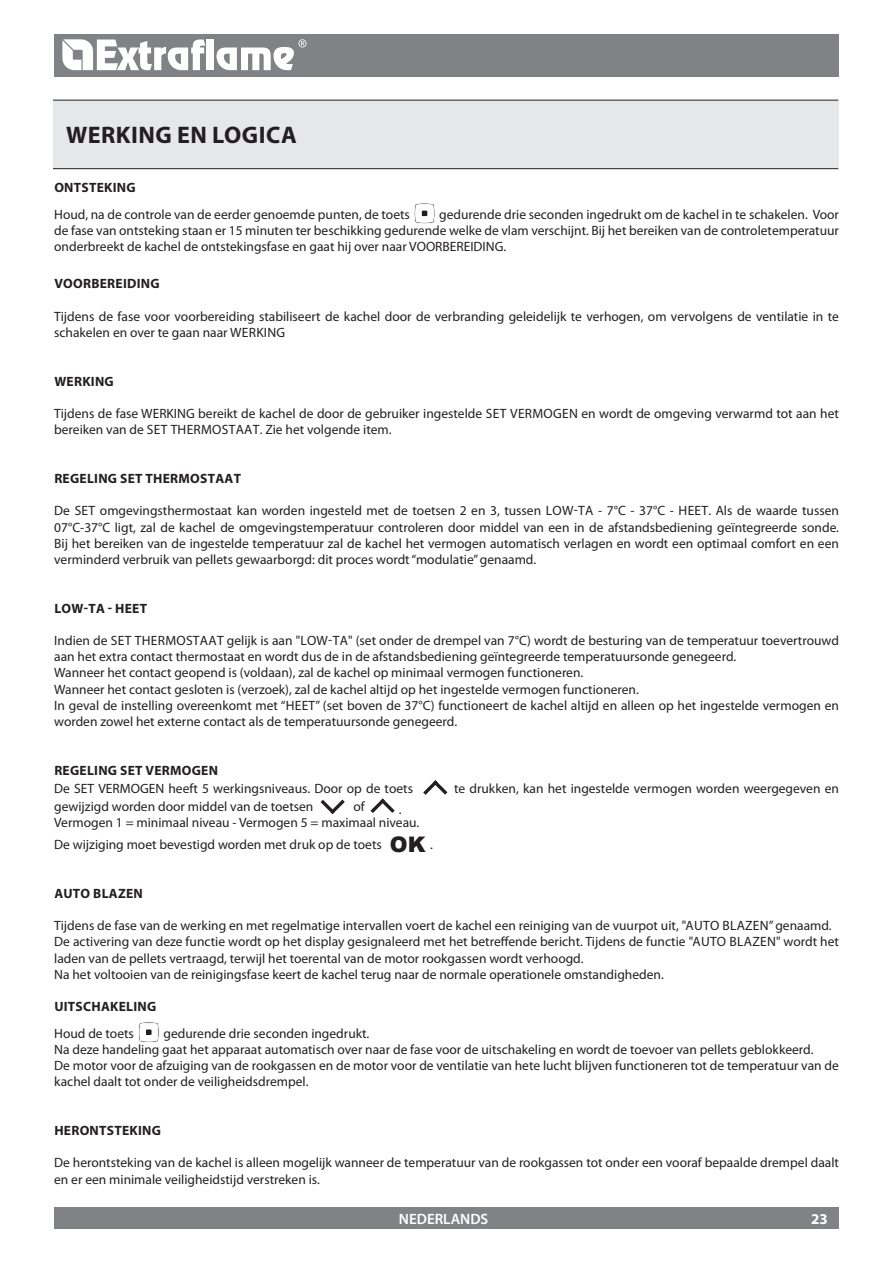
<style>
.page{position:relative;width:893px;height:1263px;background:#fff}
.page>*{position:absolute;margin:0;border:0;box-sizing:border-box;transform-origin:0 0}
.t1{font:700 24px "Myriad Pro";letter-spacing:.02em;color:#231f20}
.t2{font:900 15.45px "Arial";color:#231f20}
.t3{font:600 15px "Myriad Pro";color:#fff}
.t4{font:700 15px "Myriad Pro";color:#fff}
.t5{font:13.5px/16.2px "Myriad Pro";color:#231f20}
.t6{font:700 13.5px "Myriad Pro";letter-spacing:.02em;color:#231f20}
.t7{font:900 12.75px "Arial";color:#231f20}
.s1{font-family:"Arial";font-weight:900;font-size:21.45px}
</style>
<div class="page">
<div style="left:54px;top:34px;width:785px;height:43px;background:#808285"></div>
<div style="left:54px;top:1208px;width:785px;height:21px;background:#808285"></div>
<svg style="left:62px;top:39px;width:143px;height:31px"></svg>
<div style="left:207px;top:40px;width:7px;height:30px;background:#fff"></div>
<svg style="left:216px;top:39px;width:90px;height:31px"></svg>
<svg style="left:414px;top:203px;width:21px;height:21px"></svg>
<svg style="left:423px;top:780px;width:24px;height:15px"></svg>
<svg style="left:321px;top:799px;width:24px;height:15px"></svg>
<svg style="left:370px;top:798px;width:25px;height:15px"></svg>
<svg style="left:138px;top:1022px;width:21px;height:21px"></svg>
<div style="left:53px;top:100px;width:785px;height:69px;background:#e6e7e9"></div>
<hr style="left:53px;top:100px;width:785px;height:1px;background:#231f20">
<hr style="left:53px;top:168px;width:785px;height:1px;background:#231f20">
<h1 class="t1" style="left:66px;top:120px;width:232px">WERKING EN LOGICA</h1>
<p class="t6" style="left:54px;top:179px;width:83px">ONTSTEKING</p>
<p class="t5" style="left:54px;top:206px;width:357px">Houd, na de controle van de eerder genoemde punten, de toets</p>
<p class="t5" style="left:54px;top:206px;width:786px;text-align:justify;text-indent:385px">gedurende drie seconden ingedrukt om de kachel in te schakelen. Voor de fase van ontsteking staan er 15 minuten ter beschikking gedurende welke de vlam verschijnt. Bij het bereiken van de controletemperatuur onderbreekt de kachel de ontstekingsfase en gaat hij over naar VOORBEREIDING.</p>
<p class="t6" style="left:54px;top:275px;width:10px">VOORBEREIDING</p>
<p class="t5" style="left:54px;top:308px;width:786px">Tijdens de fase voor voorbereiding stabiliseert de kachel door de verbranding geleidelijk te verhogen, om vervolgens de ventilatie in te schakelen en over te gaan naar WERKING</p>
<p class="t6" style="left:54px;top:372px;width:61px">WERKING</p>
<p class="t5" style="left:54px;top:405px;width:786px">Tijdens de fase WERKING bereikt de kachel de door de gebruiker ingestelde SET VERMOGEN en wordt de omgeving verwarmd tot aan het bereiken van de SET THERMOSTAAT. Zie het volgende item.</p>
<p class="t6" style="left:54px;top:470px;width:109px">REGELING SET THERMO</p>
<p class="t6" style="left:200px;top:470px;width:42px">STAAT</p>
<p class="t5" style="left:54px;top:502px;width:786px;text-align:justify">De SET omgevingsthermostaat kan worden ingesteld met de toetsen 2 en 3, tussen LOW-TA - 7°C - 37°C - HEET. Als de waarde tussen 07°C-37°C ligt, zal de kachel de omgevingstemperatuur controleren door middel van een in de afstandsbediening geïntegreerde sonde.<br>Bij het bereiken van de ingestelde temperatuur zal de kachel het vermogen automatisch verlagen en wordt een optimaal comfort en een verminderd verbruik van pellets gewaarborgd: dit proces wordt “modulatie” genaamd.</p>
<p class="t6" style="left:54px;top:599px;width:92px">LOW-TA - HEET</p>
<p class="t5" style="left:54px;top:632px;width:786px">Indien de SET THERMOSTAAT gelijk is aan "LOW-TA" (set onder de drempel van 7°C) wordt de besturing van de temperatuur toevertrouwd aan het extra contact thermostaat en wordt dus de in de afstandsbediening geïntegreerde temperatuursonde genegeerd.<br>Wanneer het contact geopend is (voldaan), zal de kachel op minimaal vermogen functioneren.<br>Wanneer het contact gesloten is (verzoek), zal de kachel altijd op het ingestelde vermogen functioneren.<br>In geval de instelling overeenkomt met “HEET” (set boven de 37°C) functioneert de kachel altijd en alleen op het ingestelde vermogen en worden zowel het externe contact als de temperatuursonde genegeerd.</p>
<p class="t6" style="left:54px;top:761px;width:102px">REGELING SET VERMOGEN</p>
<p class="t5" style="left:54px;top:780px;width:360px">De SET VERMOGEN heeft 5 werkingsniveaus. Door op de toets</p>
<p class="t5" style="left:454px;top:780px;width:386px">te drukken, kan het ingestelde vermogen worden weergegeven en</p>
<p class="t5" style="left:54px;top:798px;width:261px">gewijzigd worden door middel van de toetsen</p>
<p class="t7" style="left:414px;top:230px;width:23px">OK</p>
<p class="t2" style="left:344px;top:723px;width:27px;rotate:-180deg">OK</p>
<p class="t5" style="left:353px;top:798px;width:13px">of</p>
<p class="t5" style="left:54px;top:803px;width:367px;line-height:13.2px;text-indent:345px">.<br>Vermogen 1 = minimaal niveau - Vermogen 5 = maximaal niveau.</p>
<p class="t5" style="left:54px;top:836px;width:380px">De wijziging moet bevestigd worden met druk op de toets <span class="s1">OK</span> .</p>
<p class="t6" style="left:54px;top:884px;width:48px">AUTOBLAZEN</p>
<p class="t5" style="left:54px;top:917px;width:786px">Tijdens de fase van de werking en met regelmatige intervallen voert de kachel een reiniging van de vuurpot uit, "AUTO BLAZEN” genaamd.<br>De activering van deze functie wordt op het display gesignaleerd met het betreffende bericht. Tijdens de functie "AUTO BLAZEN" wordt het laden van de pellets vertraagd, terwijl het toerental van de motor rookgassen wordt verhoogd.<br>Na het voltooien van de reinigingsfase keert de kachel terug naar de normale operationele omstandigheden.</p>
<p class="t6" style="left:54px;top:998px;width:103px">UITSCHAKELING</p>
<p class="t5" style="left:54px;top:1025px;width:81px">Houd de toets</p>
<p class="t7" style="left:139px;top:1049px;width:23px">OK</p>
<p class="t5" style="left:54px;top:1025px;width:786px;text-indent:109px">gedurende drie seconden ingedrukt.<br>Na deze handeling gaat het apparaat automatisch over naar de fase voor de uitschakeling en wordt de toevoer van pellets geblokkeerd.<br>De motor voor de afzuiging van de rookgassen en de motor voor de ventilatie van hete lucht blijven functioneren tot de temperatuur van de kachel daalt tot onder de veiligheidsdrempel.</p>
<p class="t6" style="left:54px;top:1121px;width:108px">HERONTSTEKING</p>
<p class="t5" style="left:54px;top:1154px;width:786px">De herontsteking van de kachel is alleen mogelijk wanneer de temperatuur van de rookgassen tot onder een vooraf bepaalde drempel daalt en er een minimale veiligheidstijd verstreken is.</p>
<p class="t3" style="left:399px;top:1209px;width:91px">NEDERLANDS</p>
<p class="t4" style="left:811px;top:1209px;width:18px">23</p>
</div>
